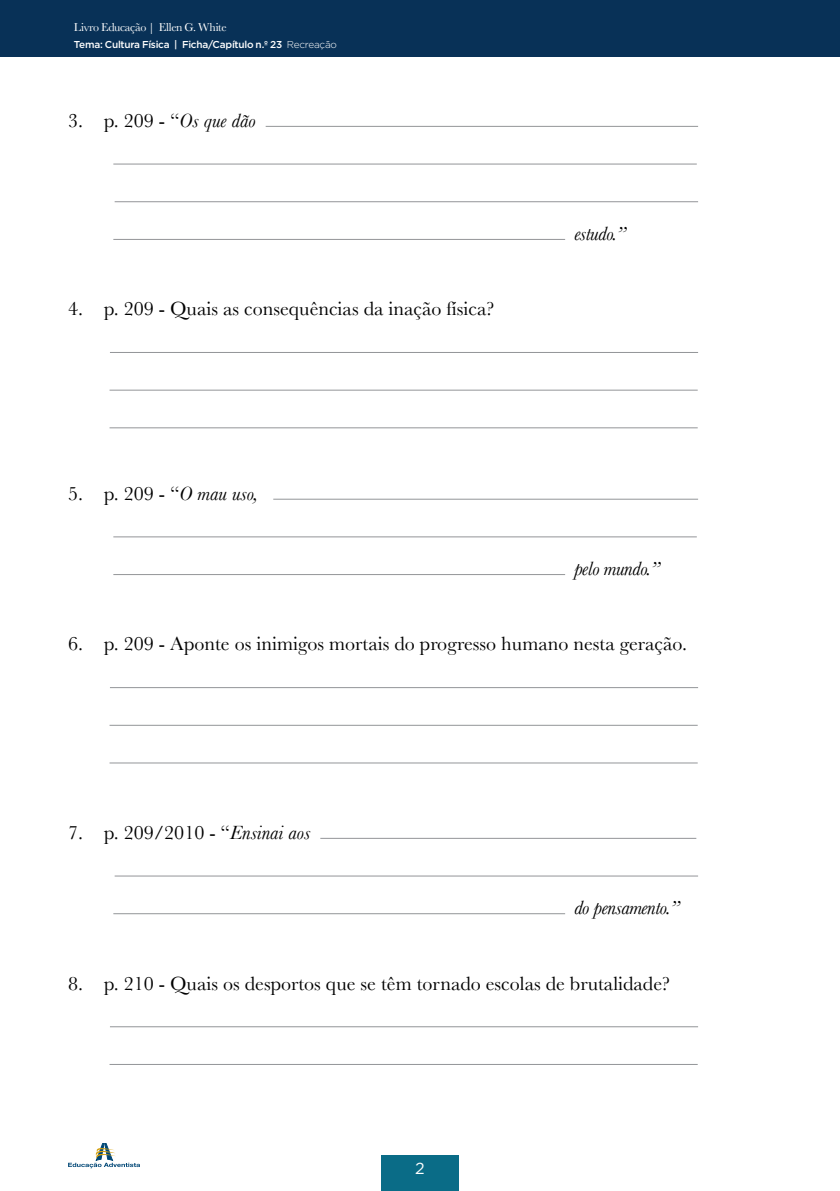
<style>
.page{position:relative;width:840px;height:1191px;background:#fff}
.page>*{position:absolute;margin:0;border:0;box-sizing:border-box;transform-origin:0 0}
.t1{font:20px "Baskerville";color:#000}
.t2{font:italic 20px "Baskerville";letter-spacing:-.02em;color:#000}
.t3{font:16px "Gotham";color:#fff}
.t4{font:12px "Baskerville";letter-spacing:-.025em;color:#fff}
.t5{font:500 10px "Gotham";letter-spacing:-.025em;color:#fff}
.s1{font-weight:300}
.s2{font-style:italic}
</style>
<div class="page">
<div style="left:381px;top:1155px;width:77px;height:36px;background:#0a6c87"></div>
<div style="left:0;top:0;width:839px;height:57px;background:#083157"></div>
<svg style="left:68px;top:1143px;width:72px;height:25px"></svg>
<hr style="left:265px;top:126px;width:432px;height:1px;background:#939598">
<hr style="left:113px;top:163px;width:583px;height:1px;background:#939598">
<hr style="left:115px;top:201px;width:582px;height:1px;background:#939598">
<hr style="left:113px;top:239px;width:452px;height:1px;background:#939598">
<hr style="left:110px;top:352px;width:587px;height:1px;background:#939598">
<hr style="left:109px;top:390px;width:588px;height:1px;background:#939598">
<hr style="left:109px;top:427px;width:588px;height:1px;background:#939598">
<hr style="left:273px;top:499px;width:424px;height:1px;background:#939598">
<hr style="left:113px;top:536px;width:583px;height:1px;background:#939598">
<hr style="left:113px;top:574px;width:452px;height:1px;background:#939598">
<hr style="left:110px;top:687px;width:587px;height:1px;background:#939598">
<hr style="left:109px;top:725px;width:588px;height:1px;background:#939598">
<hr style="left:109px;top:762px;width:588px;height:1px;background:#939598">
<hr style="left:320px;top:838px;width:376px;height:1px;background:#939598">
<hr style="left:115px;top:875px;width:582px;height:1px;background:#939598">
<hr style="left:113px;top:913px;width:452px;height:1px;background:#939598">
<hr style="left:110px;top:1026px;width:587px;height:1px;background:#939598">
<hr style="left:109px;top:1064px;width:588px;height:1px;background:#939598">
<p class="t4" style="left:74px;top:20px;width:154px">Livro Educação | Ellen G. White</p>
<p class="t5" style="left:74px;top:39px;width:264px">Tema: Cultura Física | Ficha/Capítulo n.º 23 <span class="s1">Recreação</span></p>
<p class="t1" style="left:68px;top:109px;width:189px">3. p. 209 - “<span class="s2">Os que dão</span></p>
<p class="t1" style="left:68px;top:297px;width:427px">4. p. 209 - Quais as consequências da inação física?</p>
<p class="t1" style="left:68px;top:481px;width:191px">5. p. 209 - “<span class="s2">O mau uso,</span></p>
<p class="t2" style="left:574px;top:222px;width:53px">estudo.”</p>
<p class="t2" style="left:574px;top:557px;width:87px">pelo mundo.”</p>
<p class="t1" style="left:68px;top:632px;width:620px">6. p. 209 - Aponte os inimigos mortais do progresso humano nesta geração.</p>
<p class="t1" style="left:68px;top:820px;width:243px">7. p. 209/2010 - “<span class="s2">Ensinai aos</span></p>
<p class="t2" style="left:574px;top:896px;width:107px">do pensamento.”</p>
<p class="t1" style="left:68px;top:971px;width:603px">8. p. 210 - Quais os desportos que se têm tornado escolas de brutalidade?</p>
<p class="t3" style="left:415px;top:1159px;width:11px">2</p>
</div>
